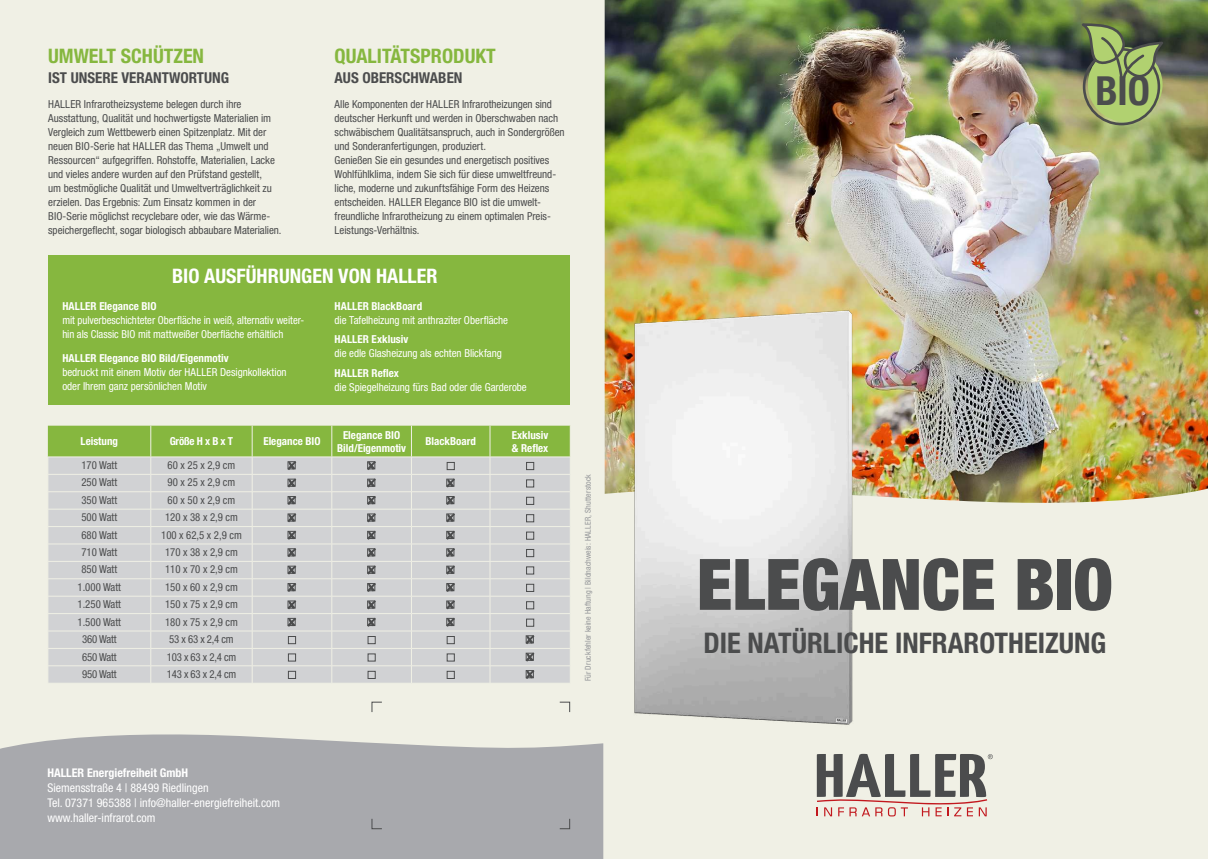
<style>
.page{position:relative;width:1208px;height:859px;background:#f0f0e5}
.page>*{position:absolute;margin:0;border:0;box-sizing:border-box;transform-origin:0 0}
.t1{font:900 condensed 71.1px "Helvetica Neue LT Std";color:#4b4c4d}
.t2{font:700 condensed 39.9px "Helvetica Neue";color:#4b4c4d}
.t3{font:700 condensed 28.5px "Helvetica Neue LT Std";color:#4b4c4d}
.t4{font:700 condensed 20px "Helvetica Neue LT Std";color:#86b73f}
.t5{font:700 condensed 20px "Helvetica Neue LT Std";color:#fff}
.t6{font:700 condensed 15px "Helvetica Neue LT Std";color:#4b4c4d}
.t7{font:condensed 12px/15px "Helvetica Neue LT Std";color:#fff}
.t8{font:700 condensed 12px "Helvetica Neue LT Std";color:#fff}
.t9{font:condensed 11px/14px "Helvetica Neue LT Std";letter-spacing:-.005em;color:#4b4c4d}
.t10{font:condensed 11px/14px "Helvetica Neue LT Std";letter-spacing:-.005em;color:#fff}
.t11{font:700 condensed 11px/13.2px "Helvetica Neue LT Std";color:#fff;text-align:center}
.t12{font:condensed 8px "Helvetica Neue LT Std";letter-spacing:.005em;color:#939598}
</style>
<div class="page">
<img style="left:604px;top:0;width:604px;height:503px">
<svg style="left:817px;top:754px;width:175px;height:62px"></svg>
<svg style="left:48px;top:426px;width:523px;height:257px;background:#c7cec1"></svg>
<div style="left:0;top:734px;width:604px;height:125px;background:#a8a9ad"></div>
<div style="left:48px;top:256px;width:522px;height:149px;background:#86b73f"></div>
<svg style="left:371px;top:702px;width:11px;height:10px"></svg>
<svg style="left:559px;top:702px;width:11px;height:10px"></svg>
<svg style="left:371px;top:818px;width:11px;height:11px"></svg>
<svg style="left:559px;top:818px;width:11px;height:11px"></svg>
<div style="left:1087px;top:47px;width:75px;height:75px;background:#b1d170;border-radius:50%"></div>
<div style="left:1082px;top:48px;width:78px;height:77px;border:3px solid #4b4c4d;border-radius:50%"></div>
<svg style="left:1073px;top:22px;width:91px;height:67px"></svg>
<img style="left:619px;top:298px;width:243px;height:427px">
<h3 class="t4" style="left:48px;top:43px;width:157px">UMWELT SCHÜTZEN</h3>
<h3 class="t6" style="left:48px;top:68px;width:182px">IST UNSERE VERANTWORTUNG</h3>
<p class="t9" style="left:48px;top:97px;width:235px">HALLER Infrarotheizsysteme belegen durch ihre Ausstattung, Qualität und hochwertigste Materialien im Vergleich zum Wettbewerb einen Spitzenplatz. Mit der neuen BIO-Serie hat HALLER das Thema „Umwelt und Ressourcen“ aufgegriffen. Rohstoffe, Materialien, Lacke und vieles andere wurden auf den Prüfstand gestellt,<br>um bestmögliche Qualität und Umweltverträglichkeit zu erzielen. Das Ergebnis: Zum Einsatz kommen in der BIO-Serie möglichst recyclebare oder, wie das Wärme&shy;speichergeflecht, sogar biologisch abbaubare Materialien.</p>
<h3 class="t4" style="left:334px;top:43px;width:163px">QUALITÄTSPRODUKT</h3>
<h3 class="t6" style="left:334px;top:68px;width:129px">AUS OBERSCHWABEN</h3>
<p class="t9" style="left:334px;top:97px;width:232px">Alle Komponenten der HALLER Infrarotheizungen sind deutscher Herkunft und werden in Oberschwaben nach schwäbischem Qualitätsanspruch, auch in Sondergrößen und Sonderanfertigungen, produziert.<br>Genießen Sie ein gesundes und energetisch positives Wohlfühlklima, indem Sie sich für diese umweltfreund&shy;liche, moderne und zukunftsfähige Form des Heizens entscheiden. HALLER Elegance BIO ist die umwelt&shy;freundliche Infrarotheizung zu einem optimalen Preis-Leistungs-Verhältnis.</p>
<h3 class="t5" style="left:172px;top:264px;width:267px">BIO AUSFÜHRUNGEN VON HALLER</h3>
<p class="t11" style="left:62px;top:299px;width:96px">HALLER Elegance BIO</p>
<p class="t10" style="left:62px;top:313px;width:243px">mit pulverbeschichteter Oberfläche in weiß, alternativ weiter&shy;hin als Classic BIO mit mattweißer Oberfläche erhältlich</p>
<p class="t11" style="left:62px;top:351px;width:168px">HALLER Elegance BIO Bild/Eigenmotiv</p>
<p class="t10" style="left:62px;top:365px;width:226px">bedruckt mit einem Motiv der HALLER Designkollektion oder Ihrem ganz persönlichen Motiv</p>
<p class="t11" style="left:334px;top:299px;width:89px">HALLER BlackBoard</p>
<p class="t10" style="left:334px;top:313px;width:175px">die Tafelheizung mit anthraziter Oberfläche</p>
<p class="t11" style="left:334px;top:333px;width:75px">HALLER Exklusiv</p>
<p class="t10" style="left:334px;top:346px;width:169px">die edle Glasheizung als echten Blickfang</p>
<p class="t11" style="left:334px;top:366px;width:66px">HALLER Reflex</p>
<p class="t10" style="left:334px;top:380px;width:194px">die Spiegelheizung fürs Bad oder die Garderobe</p>
<p class="t11" style="left:81px;top:435px;width:39px">Leistung</p>
<p class="t11" style="left:170px;top:435px;width:65px">Größe H x B x T</p>
<p class="t11" style="left:263px;top:435px;width:59px">Elegance BIO</p>
<p class="t11" style="left:337px;top:428px;width:70px">Elegance BIO<br>Bild/Eigenmotiv</p>
<p class="t11" style="left:425px;top:435px;width:52px">BlackBoard</p>
<p class="t11" style="left:512px;top:428px;width:38px;text-align:left">Exklusiv &amp; Reflex</p>
<p class="t9" style="left:81px;top:458px;width:37px">170 Watt</p>
<p class="t9" style="left:168px;top:458px;width:69px">60 x 25 x 2,9 cm</p>
<p class="t9" style="left:81px;top:475px;width:37px">250 Watt</p>
<p class="t9" style="left:168px;top:475px;width:69px">90 x 25 x 2,9 cm</p>
<p class="t9" style="left:81px;top:493px;width:37px">350 Watt</p>
<p class="t9" style="left:168px;top:493px;width:69px">60 x 50 x 2,9 cm</p>
<p class="t9" style="left:81px;top:510px;width:37px">500 Watt</p>
<p class="t9" style="left:165px;top:510px;width:74px">120 x 38 x 2,9 cm</p>
<p class="t9" style="left:81px;top:528px;width:37px">680 Watt</p>
<p class="t9" style="left:161px;top:528px;width:82px">100 x 62,5 x 2,9 cm</p>
<p class="t9" style="left:81px;top:545px;width:37px">710 Watt</p>
<p class="t9" style="left:165px;top:545px;width:74px">170 x 38 x 2,9 cm</p>
<p class="t9" style="left:81px;top:562px;width:37px">850 Watt</p>
<p class="t9" style="left:165px;top:562px;width:74px">110 x 70 x 2,9 cm</p>
<p class="t9" style="left:78px;top:580px;width:45px">1.000 Watt</p>
<p class="t9" style="left:165px;top:580px;width:74px">150 x 60 x 2,9 cm</p>
<p class="t9" style="left:78px;top:597px;width:45px">1.250 Watt</p>
<p class="t9" style="left:165px;top:597px;width:74px">150 x 75 x 2,9 cm</p>
<p class="t9" style="left:78px;top:615px;width:45px">1.500 Watt</p>
<p class="t9" style="left:165px;top:615px;width:74px">180 x 75 x 2,9 cm</p>
<p class="t9" style="left:82px;top:632px;width:36px">360 Watt</p>
<p class="t9" style="left:169px;top:632px;width:66px">53 x 63 x 2,4 cm</p>
<p class="t9" style="left:82px;top:649px;width:36px">650 Watt</p>
<p class="t9" style="left:167px;top:649px;width:71px">103 x 63 x 2,4 cm</p>
<p class="t9" style="left:82px;top:667px;width:36px">950 Watt</p>
<p class="t9" style="left:167px;top:667px;width:71px">143 x 63 x 2,4 cm</p>
<p class="t12" style="left:583px;top:681px;width:209px;rotate:-90deg">Für Druckfehler keine Haftung | Bildnachweis: HALLER, Shutterstock</p>
<p class="t8" style="left:47px;top:765px;width:142px">HALLER Energiefreiheit GmbH</p>
<p class="t7" style="left:47px;top:780px;width:234px">Siemensstraße 4 | 88499 Riedlingen<br>Tel. 07371 965388 | info@haller-energiefreiheit.com www.haller-infrarot.com</p>
<h2 class="t2" style="left:1095px;top:57px;width:56px">BIO</h2>
<h1 class="t1" style="left:697px;top:541px;width:417px">ELEGANCE BIO</h1>
<h3 class="t3" style="left:703px;top:626px;width:404px">DIE NATÜRLICHE INFRAROTHEIZUNG</h3>
</div>
